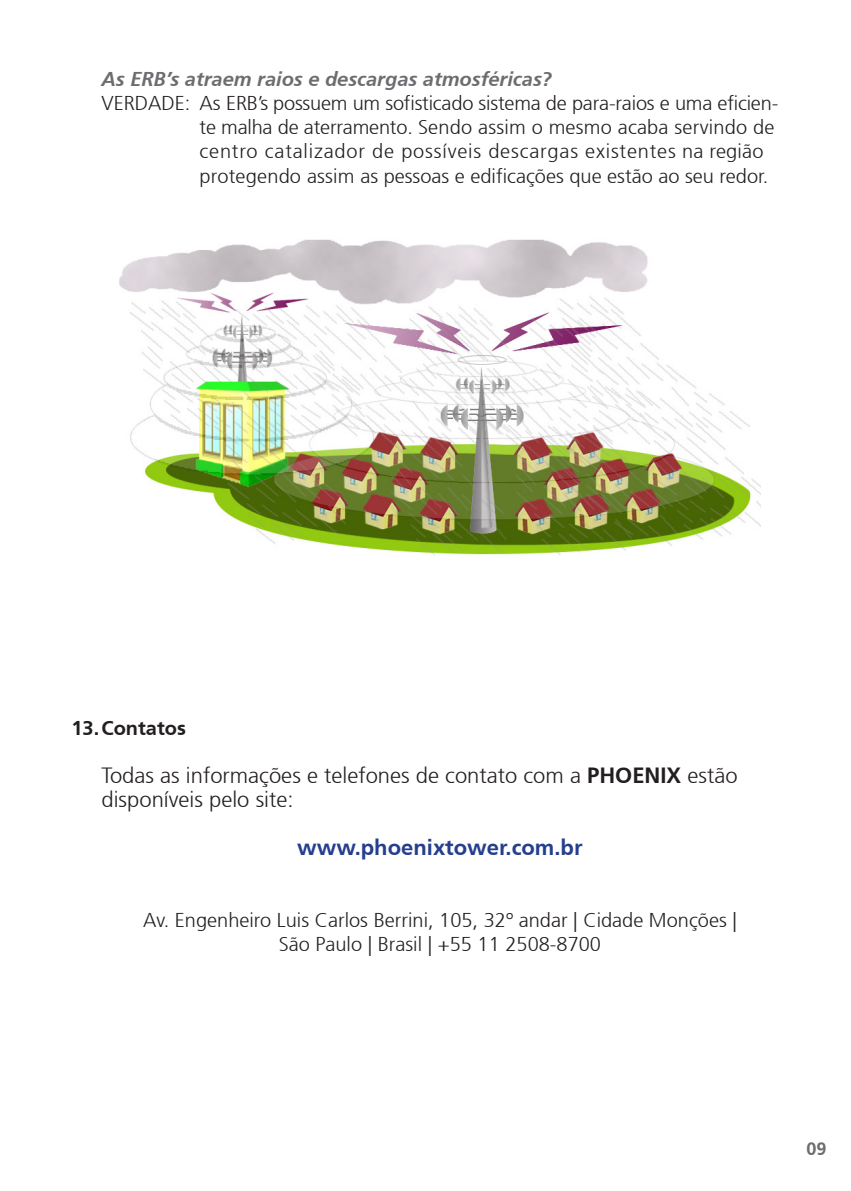
<style>
.page{position:relative;width:851px;height:1191px;background:#fff}
.page>*{position:absolute;margin:0;border:0;box-sizing:border-box;transform-origin:0 0}
.t1{font:300 22px/24px "Frutiger 45";color:#231f20}
.t2{font:700 22px "Frutiger 65";color:#253f8e}
.t3{font:300 20px/24px "Frutiger 45";color:#231f20}
.t4{font:italic 700 20px "Frutiger";color:#6c6d70}
.t5{font:700 20px "Frutiger 65";color:#231f20}
.t6{font:700 18px "Frutiger 65";color:#6c6d70}
.s1{font-family:"Frutiger 65";font-weight:700}
</style>
<div class="page">
<img style="left:119px;top:239px;width:641px;height:316px">
<p class="t4" style="left:101px;top:68px;width:452px">As ERB’s atraem raios e descargas atmosféricas?</p>
<p class="t3" style="left:199px;top:92px;width:580px;text-indent:-98px">VERDADE: As ERB’s possuem um sofisticado sistema de para-raios e uma eficien&shy;te malha de aterramento. Sendo assim o mesmo acaba servindo de centro catalizador de possíveis descargas existentes na região protegendo assim as pessoas e edificações que estão ao seu redor.</p>
<p class="t5" style="left:71px;top:715px;width:116px">13.Contatos</p>
<p class="t1" style="left:101px;top:763px;width:637px">Todas as informações e telefones de contato com a <span class="s1">PHOENIX</span> estão disponíveis pelo site:</p>
<p class="t2" style="left:297px;top:834px;width:287px">www.phoenixtower.com.br</p>
<p class="t3" style="left:143px;top:908px;width:595px;text-align:center">Av. Engenheiro Luis Carlos Berrini, 105, 32º andar | Cidade Monções |<br>São Paulo | Brasil | +55 11 2508-8700</p>
<p class="t6" style="left:806px;top:1138px;width:22px">09</p>
</div>
